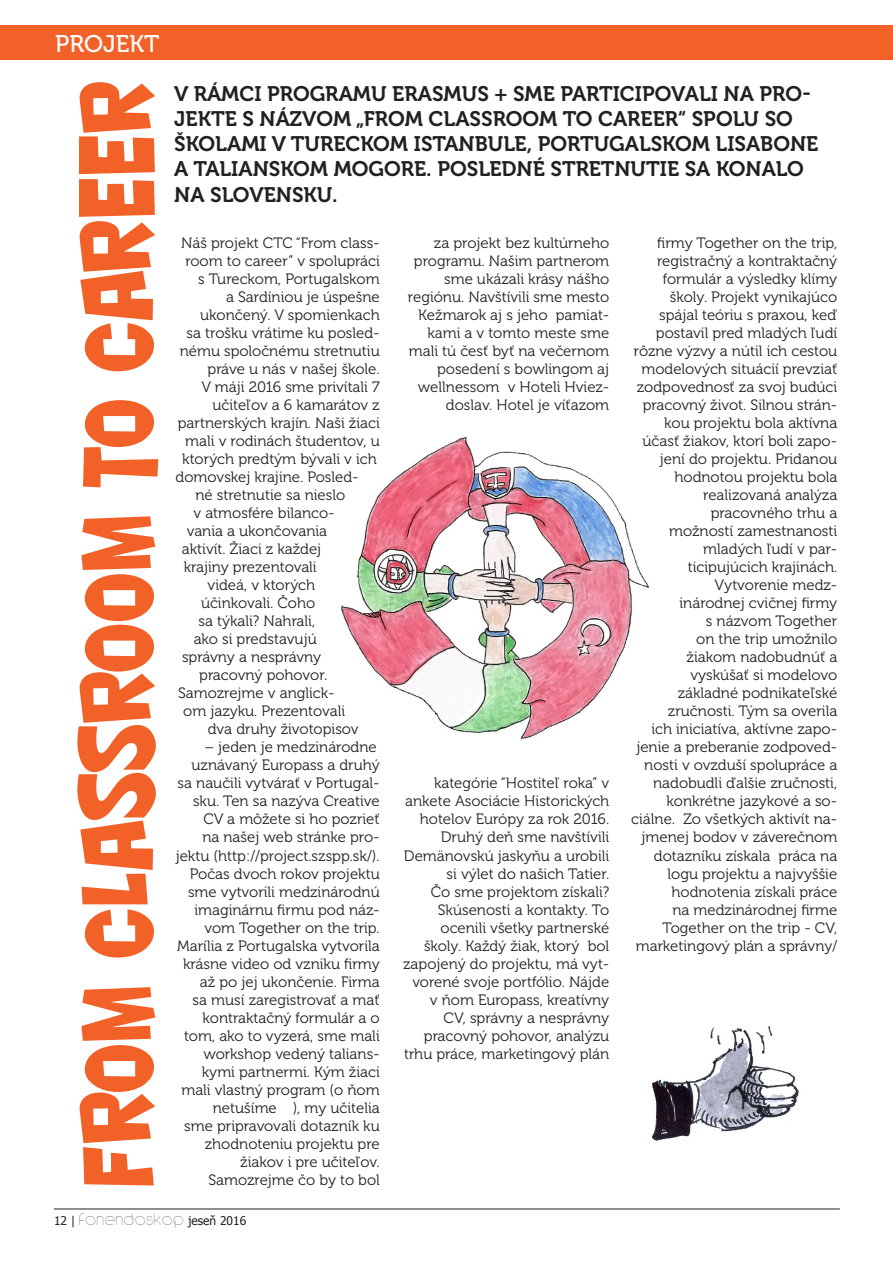
<style>
.page{position:relative;width:893px;height:1263px;background:#fff}
.page>*{position:absolute;margin:0;border:0;box-sizing:border-box;transform-origin:0 0}
.t1{font:97.5px "Nightclub BTN Ultra Cn";color:#f26228;scale:1.5 1}
.t2{font:24px "Museo 500";color:#fff}
.t3{font:21px/25.2px "Museo 700";color:#231f20}
.t4{font:15px/18px "Museo 300";color:#231f20;text-align:right}
.t5{font:12px "Tahoma";color:#231f20}
.s1{font-family:"Circle D";font-size:18px}
</style>
<div class="page">
<hr style="left:54px;top:1209px;width:786px;height:1px;background:#231f20">
<div style="left:0;top:26px;width:893px;height:34px;background:#f26228"></div>
<img style="left:341px;top:437px;width:308px;height:303px">
<img style="left:651px;top:1026px;width:148px;height:115px">
<p class="t2" style="left:55px;top:30px;width:106px">PROJEKT</p>
<p class="t1" style="left:47px;top:1188px;width:740px;rotate:-90deg">from classroom to career</p>
<p class="t3" style="left:174px;top:81px;width:646px">V RÁMCI PROGRAMU ERASMUS + SME PARTICIPOVALI NA PRO-JEKTE S NÁZVOM „FROM CLASSROOM TO CAREER“ SPOLU SO ŠKOLAMI V TURECKOM ISTANBULE, PORTUGALSKOM LISABONE A TALIANSKOM MOGORE. POSLEDNÉ STRETNUTIE SA KONALO NA SLOVENSKU.</p>
<p class="t4" style="left:181px;top:235px;width:200px">Náš projekt CTC “From class-</p>
<p class="t4" style="left:185px;top:253px;width:196px">room to career” v spolupráci</p>
<p class="t4" style="left:198px;top:271px;width:183px">s Tureckom, Portugalskom</p>
<p class="t4" style="left:226px;top:289px;width:155px">a Sardíniou je úspešne</p>
<p class="t4" style="left:200px;top:307px;width:181px">ukončený. V spomienkach</p>
<p class="t4" style="left:187px;top:325px;width:195px">sa trošku vrátime ku posled-</p>
<p class="t4" style="left:180px;top:343px;width:202px">nému spoločnému stretnutiu</p>
<p class="t4" style="left:208px;top:361px;width:174px">práve u nás v našej škole.</p>
<p class="t4" style="left:201px;top:379px;width:180px">V máji 2016 sme privítali 7</p>
<p class="t4" style="left:212px;top:397px;width:169px">učiteľov a 6 kamarátov z</p>
<p class="t4" style="left:178px;top:415px;width:203px">partnerských krajín. Naši žiaci</p>
<p class="t4" style="left:185px;top:433px;width:196px">mali v rodinách študentov, u</p>
<p class="t4" style="left:182px;top:451px;width:196px">ktorých predtým bývali v ich</p>
<p class="t4" style="left:176px;top:469px;width:185px">domovskej krajine. Posled-</p>
<p class="t4" style="left:195px;top:487px;width:151px">né stretnutie sa nieslo</p>
<p class="t4" style="left:193px;top:505px;width:143px">v atmosfére bilanco-</p>
<p class="t4" style="left:187px;top:523px;width:142px">vania a ukončovania</p>
<p class="t4" style="left:182px;top:541px;width:141px">aktivít. Žiaci z každej</p>
<p class="t4" style="left:184px;top:559px;width:135px">krajiny prezentovali</p>
<p class="t4" style="left:208px;top:577px;width:109px">videá, v ktorých</p>
<p class="t4" style="left:201px;top:595px;width:116px">účinkovali. Čoho</p>
<p class="t4" style="left:199px;top:613px;width:118px">sa týkali? Nahrali,</p>
<p class="t4" style="left:194px;top:631px;width:125px">ako si predstavujú</p>
<p class="t4" style="left:182px;top:649px;width:141px">správny a nesprávny</p>
<p class="t4" style="left:199px;top:667px;width:130px">pracovný pohovor.</p>
<p class="t4" style="left:178px;top:685px;width:158px">Samozrejme v anglick-</p>
<p class="t4" style="left:183px;top:703px;width:163px">om jazyku. Prezentovali</p>
<p class="t4" style="left:208px;top:721px;width:152px">dva druhy životopisov</p>
<p class="t4" style="left:176px;top:739px;width:206px">– jeden je medzinárodne uznávaný Europass a druhý sa naučili vytvárať v Portugal&shy;sku. Ten sa nazýva Creative<br>CV a môžete si ho pozrieť<br>na našej web stránke pro&shy;jektu (http://project.szspp.sk/).<br>Počas dvoch rokov projektu sme vytvorili medzinárodnú imaginárnu firmu pod náz&shy;vom Together on the trip.<br>Marília z Portugalska vytvorila krásne video od vzniku firmy až po jej ukončenie. Firma<br>sa musí zaregistrovať a mať kontraktačný formulár a o tom, ako to vyzerá, sme mali workshop vedený talians&shy;kymi partnermi. Kým žiaci mali vlastný program (o ňom netušíme ), my učitelia<br>sme pripravovali dotazník ku zhodnoteniu projektu pre žiakov i pre učiteľov.</p>
<p class="t4" style="left:208px;top:1171px;width:173px">Samozrejme čo by to bol</p>
<p class="t4" style="left:631px;top:235px;width:207px">firmy Together on the trip, registračný a kontraktačný formulár a výsledky klímy školy. Projekt vynikajúco spájal teóriu s praxou, keď postavil pred mladých ľudí rôzne výzvy a nútil ich cestou modelových situácií prevziať zodpovednosť za svoj budúci pracovný život. Silnou strán&shy;kou projektu bola aktívna účasť žiakov, ktorí boli zapo&shy;jení do projektu. Pridanou hodnotou projektu bola realizovaná analýza pracovného trhu a<br>možností zamestnanosti mladých ľudí v par&shy;ticipujúcich krajinách.<br>Vytvorenie medz-<br>inárodnej cvičnej firmy<br>s názvom Together<br>on the trip umožnilo<br>žiakom nadobudnúť a vyskúšať si modelovo základné podnikateľské zručnosti. Tým sa overila<br>ich iniciatíva, aktívne zapo&shy;jenie a preberanie zodpoved&shy;nosti v ovzduší spolupráce a nadobudli ďalšie zručnosti, konkrétne jazykové a so&shy;ciálne. Zo všetkých aktivít na&shy;jmenej bodov v záverečnom dotazníku získala práca na logu projektu a najvyššie hodnotenia získali práce<br>na medzinárodnej firme<br>Together on the trip - CV, marketingový plán a správny/</p>
<p class="t4" style="left:408px;top:235px;width:203px">za projekt bez kultúrneho programu. Našim partnerom sme ukázali krásy nášho regiónu. Navštívili sme mesto<br>Kežmarok aj s jeho pamiat&shy;kami a v tomto meste sme mali tú česť byť na večernom posedení s bowlingom aj wellnessom v Hoteli Hviez&shy;doslav. Hotel je víťazom</p>
<p class="t4" style="left:404px;top:775px;width:207px">kategórie “Hostiteľ roka” v ankete Asociácie Historických hotelov Európy za rok 2016.<br>Druhý deň sme navštívili<br>Demänovskú jaskyňu a urobili si výlet do našich Tatier.</p>
<p class="t4" style="left:403px;top:883px;width:208px">Čo sme projektom získali?<br>Skúsenosti a kontakty. To ocenili všetky partnerské školy. Každý žiak, ktorý bol zapojený do projektu, má vyt&shy;vorené svoje portfólio. Nájde v ňom Europass, kreatívny<br>CV, správny a nesprávny pracovný pohovor, analýzu trhu práce, marketingový plán</p>
<p class="t5" style="left:54px;top:1212px;width:194px">12 | <span class="s1">fonendoskop</span> jeseň 2016</p>
</div>
